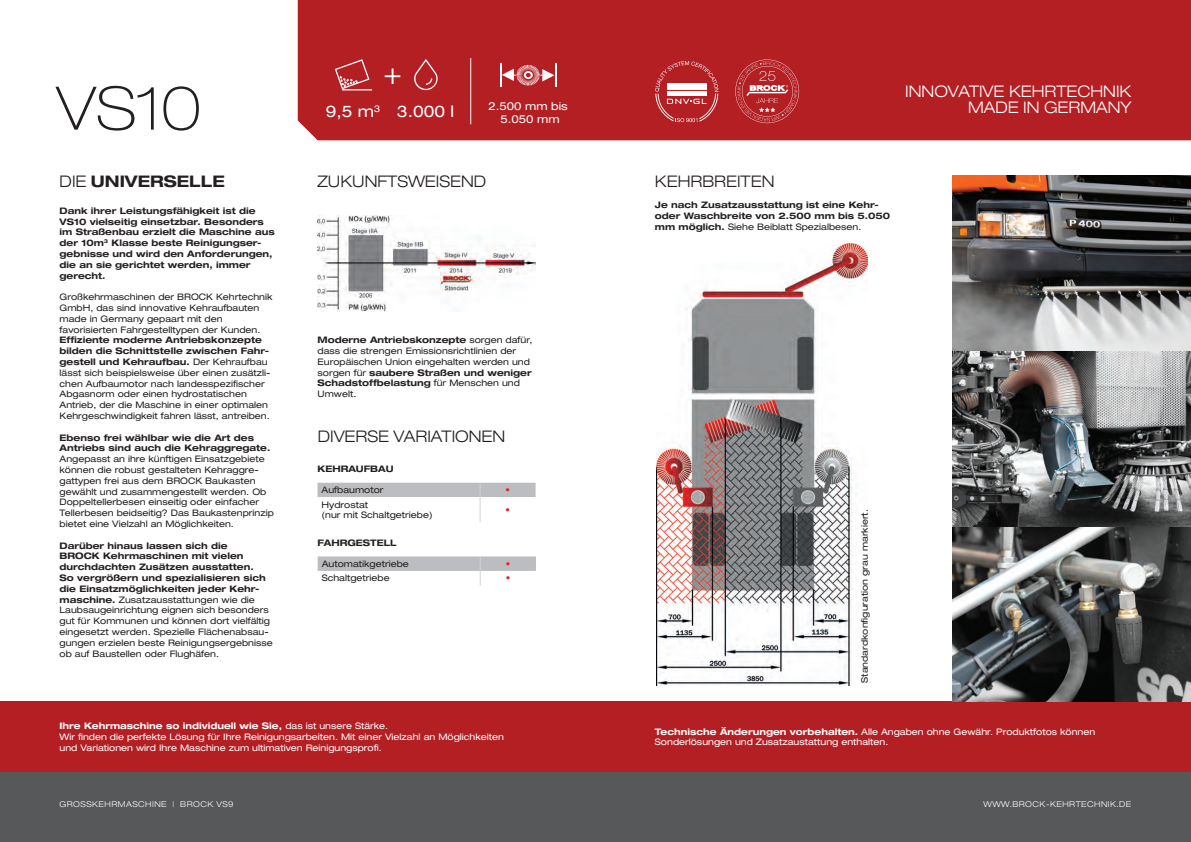
<style>
.page{position:relative;width:1191px;height:842px;background:#fff}
.page>*{position:absolute;margin:0;border:0;box-sizing:border-box;transform-origin:0 0}
.t1{font:100 expanded 60px "Helvetica Neue LT Std";color:#231f20}
.t2{font:300 31px "Helvetica";color:#fff}
.t3{font:300 expanded 16px "Helvetica Neue LT Std";color:#231f20}
.t4{font:300 expanded 16px/16px "Helvetica Neue LT Std";color:#fff;text-align:right}
.t5{font:700 expanded 16px "Helvetica Neue LT Std";color:#231f20}
.t6{font:expanded 16px "Helvetica Neue LT Std";color:#fff}
.t7{font:expanded 11px/13.2px "Helvetica Neue LT Std";color:#fff;text-align:center}
.t8{font:expanded 9px/10.8px "Helvetica Neue LT Std";color:#231f20}
.t9{font:700 expanded 9px/10.8px "Helvetica Neue LT Std";color:#231f20}
.t10{font:expanded 9px/10.8px "Helvetica Neue LT Std";color:#fff}
.t11{font:expanded 9px "Helvetica Neue LT Std";color:#ec1c29}
.t12{font:300 expanded 8px "Helvetica Neue LT Std";letter-spacing:.06em;color:#fff}
.s1{font-weight:300}
.s2{font-weight:700}
.s3{font-weight:400}
</style>
<div class="page">
<div style="left:0;top:763px;width:1191px;height:79px;background:#57585a"></div>
<svg style="left:317px;top:483px;width:218px;height:39px"></svg>
<svg style="left:318px;top:556px;width:218px;height:29px"></svg>
<div style="left:298px;top:0;width:893px;height:140px;background:#b31f23"></div>
<img style="left:656px;top:244px;width:212px;height:441px">
<svg style="left:413px;top:59px;width:25px;height:33px"></svg>
<svg style="left:335px;top:59px;width:37px;height:31px"></svg>
<svg style="left:500px;top:63px;width:56px;height:24px"></svg>
<hr style="left:470px;top:58px;width:1px;height:66px;background:#fff">
<div style="left:0;top:702px;width:1191px;height:70px;background:#b31f23"></div>
<svg style="left:735px;top:60px;width:64px;height:63px;background:#bc3b3f"></svg>
<img style="left:952px;top:175px;width:239px;height:527px">
<img style="left:317px;top:215px;width:219px;height:96px">
<svg style="left:655px;top:61px;width:63px;height:61px;background:#c34e51"></svg>
<h1 class="t1" style="left:56px;top:73px;width:146px">VS10</h1>
<h3 class="t5" style="left:60px;top:171px;width:167px"><span class="s1">DIE</span> UNIVERSELLE</h3>
<p class="t9" style="left:60px;top:205px;width:217px">Dank ihrer Leistungsfähigkeit ist die VS10 vielseitig einsetzbar. Besonders im Straßenbau erzielt die Maschine aus der 10m<sup>3</sup> Klasse beste Reinigungser&shy;gebnisse und wird den Anforderungen, die an sie gerichtet werden, immer gerecht.</p>
<p class="t8" style="left:60px;top:291px;width:214px">Großkehrmaschinen der BROCK Kehrtechnik GmbH, das sind innovative Kehraufbauten made in Germany gepaart mit den favorisierten Fahrgestelltypen der Kunden.</p>
<p class="t8" style="left:60px;top:335px;width:212px"><span class="s2">Effiziente moderne Antriebskonzepte bilden die Schnittstelle zwischen Fahr&shy;gestell und Kehraufbau.</span> Der Kehraufbau lässt sich beispielsweise über einen zusätzli&shy;chen Aufbaumotor nach landesspezifischer Abgasnorm oder einen hydrostatischen Antrieb, der die Maschine in einer optimalen Kehrgeschwindigkeit fahren lässt, antreiben.</p>
<p class="t9" style="left:60px;top:432px;width:212px">Ebenso frei wählbar wie die Art des<br>Antriebs sind auch die Kehraggregate.</p>
<p class="t8" style="left:60px;top:453px;width:216px">Angepasst an ihre künftigen Einsatzgebiete können die robust gestalteten Kehraggre&shy;gattypen frei aus dem BROCK Baukasten gewählt und zusammengestellt werden. Ob Doppeltellerbesen einseitig oder einfacher Tellerbesen beidseitig? Das Baukastenprinzip bietet eine Vielzahl an Möglichkeiten.</p>
<p class="t8" style="left:60px;top:540px;width:215px"><span class="s2">Darüber hinaus lassen sich die<br>BROCK Kehrmaschinen mit vielen durchdachten Zusätzen ausstatten.<br>So vergrößern und spezialisieren sich die Einsatzmöglichkeiten jeder Kehr&shy;maschine.</span> Zusatzausstattungen wie die Laubsaugeinrichtung eignen sich besonders gut für Kommunen und können dort vielfältig eingesetzt werden. Spezielle Flächenabsau&shy;gungen erzielen beste Reinigungsergebnisse ob auf Baustellen oder Flughäfen.</p>
<h2 class="t2" style="left:382px;top:53px;width:22px">+</h2>
<h3 class="t6" style="left:397px;top:102px;width:58px">3.000 l</h3>
<h3 class="t6" style="left:326px;top:102px;width:56px">9,5 m<sup>3</sup></h3>
<p class="t7" style="left:488px;top:99px;width:81px">2.500 mm bis<br>5.050 mm</p>
<h3 class="t3" style="left:317px;top:172px;width:170px">ZUKUNFTSWEISEND</h3>
<p class="t8" style="left:317px;top:334px;width:216px"><span class="s2">Moderne Antriebskonzepte</span> sorgen dafür, dass die strengen Emissionsrichtlinien der Europäischen Union eingehalten werden und sorgen für <span class="s2">saubere Straßen und weniger Schadstoffbelastung</span> für Menschen und Umwelt.</p>
<h3 class="t3" style="left:318px;top:427px;width:189px">DIVERSE VARIATIONEN</h3>
<p class="t9" style="left:317px;top:464px;width:78px">KEHRAUFBAU</p>
<p class="t8" style="left:321px;top:484px;width:63px">Aufbaumotor</p>
<p class="t11" style="left:505px;top:484px;width:6px">•</p>
<p class="t8" style="left:321px;top:499px;width:113px">Hydrostat<br>(nur mit Schaltgetriebe)</p>
<p class="t11" style="left:505px;top:504px;width:6px">•</p>
<p class="t9" style="left:318px;top:537px;width:81px">FAHRGESTELL</p>
<p class="t8" style="left:322px;top:558px;width:89px">Automatikgetriebe</p>
<p class="t11" style="left:506px;top:558px;width:6px">•</p>
<p class="t8" style="left:322px;top:573px;width:70px">Schaltgetriebe</p>
<p class="t11" style="left:506px;top:573px;width:6px">•</p>
<h3 class="t4" style="left:905px;top:83px;width:228px">INNOVATIVE KEHRTECHNIK<br>MADE IN GERMANY</h3>
<h3 class="t3" style="left:655px;top:172px;width:121px">KEHRBREITEN</h3>
<p class="t9" style="left:655px;top:199px;width:237px">Je nach Zusatzausstattung ist eine Kehr&shy;oder Waschbreite von 2.500 mm bis 5.050 mm möglich. <span class="s3">Siehe Beiblatt Spezialbesen.</span></p>
<p class="t8" style="left:859px;top:683px;width:175px;rotate:-90deg">Standardkonfiguration grau markiert.</p>
<p class="t10" style="left:60px;top:720px;width:446px"><span class="s2">Ihre Kehrmaschine so individuell wie Sie,</span> das ist unsere Stärke.<br>Wir finden die perfekte Lösung für Ihre Reinigungsarbeiten. Mit einer Vielzahl an Möglichkeiten und Variationen wird Ihre Maschine zum ultimativen Reinigungsprofi.</p>
<p class="t10" style="left:655px;top:726px;width:442px"><span class="s2">Technische Änderungen vorbehalten.</span> Alle Angaben ohne Gewähr. Produktfotos können<br>Sonderlösungen und Zusatzaustattung enthalten.</p>
<p class="t12" style="left:60px;top:799px;width:176px">GROSSKEHRMASCHINE | BROCK VS9</p>
<p class="t12" style="left:983px;top:799px;width:149px">WWW.BROCK-KEHRTECHNIK.DE</p>
</div>
